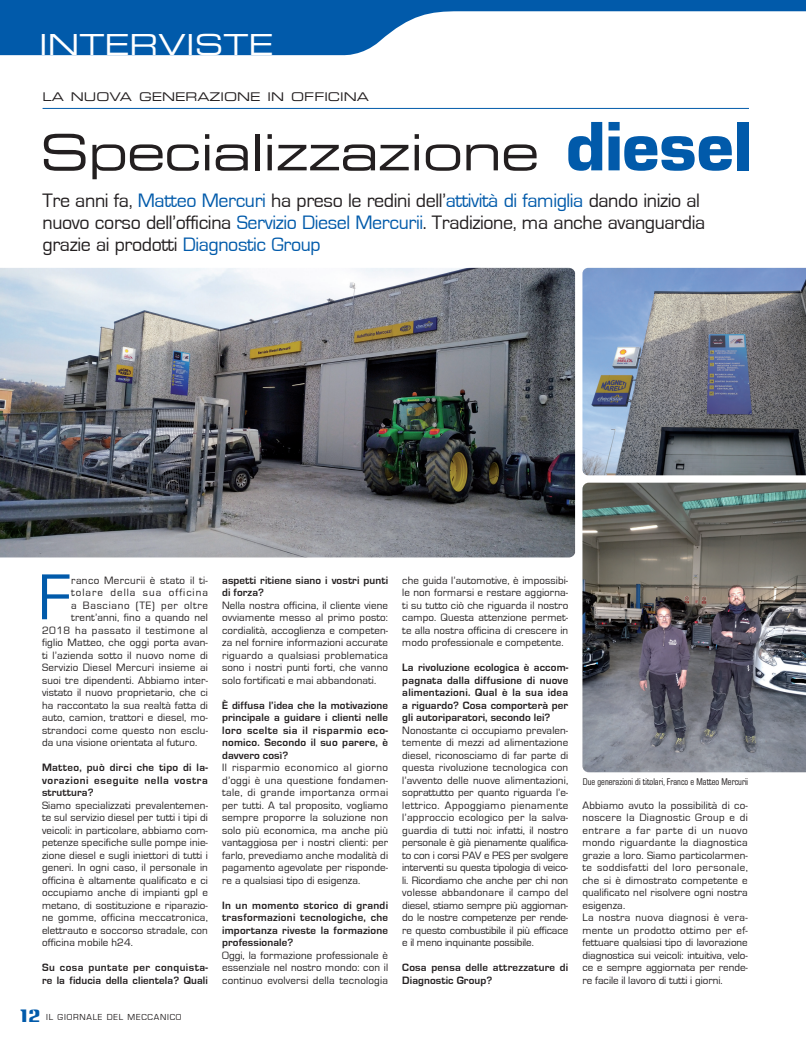
<style>
.page{position:relative;width:806px;height:1041px;background:#fff}
.page>*{position:absolute;margin:0;border:0;box-sizing:border-box;transform-origin:0 0}
.t1{font:67.3px "Eurostile";color:#015aaa}
.t2{font:50px "Eurostile LT Std Ex 2";letter-spacing:-.02em;color:#231f20}
.t3{font:29px "Eurostile LT Std Ex 2";color:#fff}
.t4{font:20px/22px "Eurostile";letter-spacing:-.02em;color:#231f20}
.t5{font:12px "Eurostile LT Std Ex 2";color:#231f20}
.t6{font:11px/12.5px "Eurostile";letter-spacing:.01em;color:#231f20;text-align:justify}
.t7{font:700 11px/12.5px "Eurostile";letter-spacing:.01em;color:#231f20;text-align:justify}
.t8{font:11px "Eurostile";letter-spacing:.04em;color:#231f20}
.t9{font:11px "Eurostile";letter-spacing:.03em;color:#231f20}
.t10{font:11px "Eurostile";letter-spacing:.09em;color:#231f20}
.t11{font:11px "Eurostile";letter-spacing:.06em;color:#231f20}
.t12{font:9.5px "Eurostile Condensed BQ";color:#231f20}
.t13{font:9px "Eurostile";letter-spacing:.09em;color:#231f20}
.s1{font-family:"Eurostile LT";font-weight:700;font-size:64.5px;color:#015aaa}
.s2{color:#015aaa}
.s3{font-family:"Anklepants";font-size:17px;color:#015aaa}
</style>
<div class="page">
<img style="left:0;top:268px;width:574px;height:289px">
<hr style="left:43px;top:108px;width:705px;height:1px;background:#015aaa">
<svg style="left:0;top:0;width:805px;height:56px;fill:#015aaa"></svg>
<img style="left:582px;top:268px;width:223px;height:207px">
<img style="left:582px;top:482px;width:223px;height:290px">
<h3 class="t3" style="left:40px;top:25px;width:221px">ATTUALITÀ</h3>
<p class="t5" style="left:43px;top:89px;width:327px">LA NUOVA GENERAZIONE IN OFFICINA</p>
<h3 class="t3" style="left:39px;top:25px;width:236px">INTERVISTE</h3>
<h2 class="t2" style="left:40px;top:118px;width:713px">Specializzazione <span class="s1">diesel</span></h2>
<h3 class="t4" style="left:43px;top:190px;width:663px">Tre anni fa, <span class="s2">Matteo Mercuri</span> ha preso le redini dell’<span class="s2">attività di famiglia</span> dando inizio al nuovo corso dell’officina <span class="s2">Servizio Diesel Mercurii</span>. Tradizione, ma anche avanguardia grazie ai prodotti <span class="s2">Diagnostic Group</span></h3>
<h1 class="t1" style="left:38px;top:561px;width:34px">F</h1>
<p class="t9" style="left:71px;top:574px;width:138px">ranco Mercurii è stato il ti-</p>
<p class="t10" style="left:71px;top:586px;width:138px">tolare della sua officina</p>
<p class="t11" style="left:71px;top:599px;width:138px">a Basciano (TE) per oltre</p>
<p class="t6" style="left:71px;top:611px;width:138px">trent’anni, fino a quando nel</p>
<p class="t8" style="left:42px;top:624px;width:167px">2018 ha passato il testimone al</p>
<p class="t6" style="left:42px;top:636px;width:167px">figlio Matteo, che oggi porta avan-</p>
<p class="t6" style="left:42px;top:649px;width:167px">ti l’azienda sotto il nuovo nome di</p>
<p class="t6" style="left:42px;top:661px;width:167px">Servizio Diesel Mercuri insieme ai</p>
<p class="t6" style="left:42px;top:674px;width:167px">suoi tre dipendenti. Abbiamo inter-</p>
<p class="t6" style="left:42px;top:686px;width:167px">vistato il nuovo proprietario, che ci</p>
<p class="t6" style="left:42px;top:699px;width:167px">ha raccontato la sua realtà fatta di</p>
<p class="t6" style="left:42px;top:711px;width:167px">auto, camion, trattori e diesel, mo-</p>
<p class="t6" style="left:42px;top:724px;width:167px">strandoci come questo non esclu-</p>
<p class="t6" style="left:42px;top:736px;width:157px">da una visione orientata al futuro.</p>
<p class="t7" style="left:42px;top:761px;width:167px">Matteo, può dirci che tipo di la&shy;vorazioni eseguite nella vostra struttura?</p>
<p class="t6" style="left:42px;top:799px;width:167px">Siamo specializzati prevalentemen&shy;te sul servizio diesel per tutti i tipi di veicoli: in particolare, abbiamo com&shy;petenze specifiche sulle pompe inie&shy;zione diesel e sugli iniettori di tutti i generi. In ogni caso, il personale in officina è altamente qualificato e ci occupiamo anche di impianti gpl e metano, di sostituzione e riparazio&shy;ne gomme, officina meccatronica, elettrauto e soccorso stradale, con officina mobile h24.</p>
<p class="t7" style="left:42px;top:961px;width:167px">Su cosa puntate per conquista&shy;re la fiducia della clientela? Quali</p>
<p class="t13" style="left:20px;top:1012px;width:163px"><span class="s3">12</span> IL GIORNALE DEL MECCANICO</p>
<p class="t7" style="left:222px;top:574px;width:167px">aspetti ritiene siano i vostri punti di forza?</p>
<p class="t6" style="left:222px;top:599px;width:167px">Nella nostra officina, il cliente viene ovviamente messo al primo posto: cordialità, accoglienza e competen&shy;za nel fornire informazioni accurate riguardo a qualsiasi problematica sono i nostri punti forti, che vanno solo fortificati e mai abbandonati.</p>
<p class="t7" style="left:222px;top:699px;width:167px">È diffusa l’idea che la motivazione principale a guidare i clienti nelle loro scelte sia il risparmio eco&shy;nomico. Secondo il suo parere, è davvero così?</p>
<p class="t6" style="left:222px;top:761px;width:167px">Il risparmio economico al giorno d’oggi è una questione fondamen&shy;tale, di grande importanza ormai per tutti. A tal proposito, vogliamo sempre proporre la soluzione non solo più economica, ma anche più vantaggiosa per i nostri clienti: per farlo, prevediamo anche modalità di pagamento agevolate per risponde&shy;re a qualsiasi tipo di esigenza.</p>
<p class="t7" style="left:222px;top:898px;width:167px">In un momento storico di grandi trasformazioni tecnologiche, che importanza riveste la formazione professionale?</p>
<p class="t6" style="left:222px;top:949px;width:167px">Oggi, la formazione professionale è essenziale nel nostro mondo: con il continuo evolversi della tecnologia</p>
<p class="t6" style="left:402px;top:573px;width:167px">che guida l’automotive, è impossibi&shy;le non formarsi e restare aggiorna&shy;ti su tutto ciò che riguarda il nostro campo. Questa attenzione permet&shy;te alla nostra officina di crescere in modo professionale e competente.</p>
<p class="t7" style="left:402px;top:661px;width:167px">La rivoluzione ecologica è accom&shy;pagnata dalla diffusione di nuove alimentazioni. Qual è la sua idea a riguardo? Cosa comporterà per gli autoriparatori, secondo lei?</p>
<p class="t6" style="left:402px;top:723px;width:167px">Nonostante ci occupiamo prevalen&shy;temente di mezzi ad alimentazione diesel, riconosciamo di far parte di questa rivoluzione tecnologica con l’avvento delle nuove alimentazioni, soprattutto per quanto riguarda l’e&shy;lettrico. Appoggiamo pienamente l’approccio ecologico per la salva&shy;guardia di tutti noi: infatti, il nostro personale è già pienamente qualifica&shy;to con i corsi PAV e PES per svolgere interventi su questa tipologia di veico&shy;li. Ricordiamo che anche per chi non volesse abbandonare il campo del diesel, stiamo sempre più aggiornan&shy;do le nostre competenze per rende&shy;re questo combustibile il più efficace e il meno inquinante possibile.</p>
<p class="t7" style="left:402px;top:961px;width:167px">Cosa pensa delle attrezzature di<br>Diagnostic Group?</p>
<p class="t12" style="left:582px;top:776px;width:167px">Due generazioni di titolari, Franco e Matteo Mercurii</p>
<p class="t6" style="left:582px;top:798px;width:167px;text-align:left">Abbiamo avuto la possibilità di co&shy;noscere la Diagnostic Group e di entrare a far parte di un nuovo mondo riguardante la diagnostica grazie a loro. Siamo particolarmen&shy;te soddisfatti del loro personale, che si è dimostrato competente e qualificato nel risolvere ogni nostra esigenza.<br>La nostra nuova diagnosi è vera&shy;mente un prodotto ottimo per ef&shy;fettuare qualsiasi tipo di lavorazione diagnostica sui veicoli: intuitiva, velo&shy;ce e sempre aggiornata per rende&shy;re facile il lavoro di tutti i giorni.</p>
</div>
